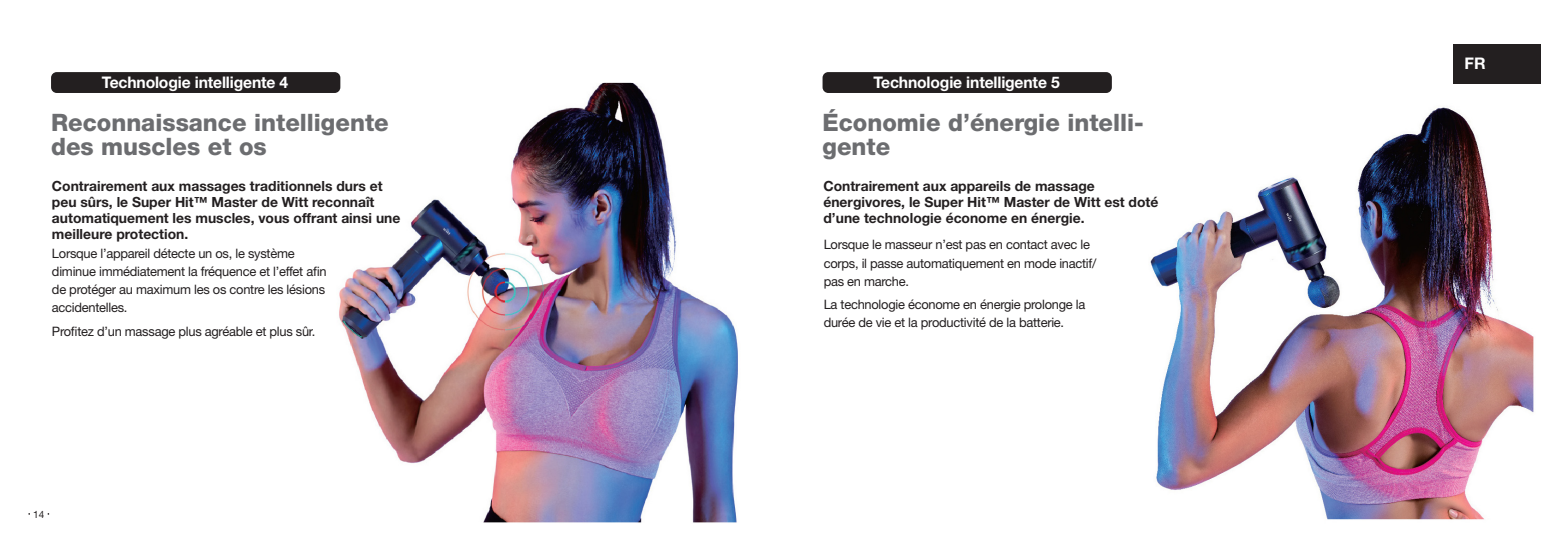
<style>
.page{position:relative;width:1543px;height:545px;background:#fff}
.page>*{position:absolute;margin:0;border:0;box-sizing:border-box;transform-origin:0 0}
.t1{font:800 24px/24px "Helvetica Neue LT Pro";color:#6c6d70}
.t2{font:700 16px "Helvetica Neue LT Pro";letter-spacing:-.01em;color:#fff}
.t3{font:700 14px/16px "Helvetica Neue LT Pro";color:#231f20}
.t4{font:13px/18px "Helvetica Neue LT Pro";letter-spacing:-.02em;color:#231f20}
.t5{font:10px "Helvetica Neue LT Pro";color:#231f20}
</style>
<div class="page">
<img style="left:337px;top:83px;width:401px;height:440px">
<img style="left:1150px;top:83px;width:390px;height:437px">
<div style="left:51px;top:72px;width:289px;height:21px;background:#231f20;border-radius:6px"></div>
<div style="left:822px;top:72px;width:289px;height:21px;background:#231f20;border-radius:6px"></div>
<div style="left:1452px;top:44px;width:88px;height:39px;background:#231f20"></div>
<p class="t2" style="left:102px;top:72px;width:188px">Technologie intelligente 4</p>
<p class="t1" style="left:51px;top:111px;width:339px">Reconnaissance intelligente des muscles et os</p>
<p class="t3" style="left:52px;top:177px;width:350px">Contrairement aux massages traditionnels durs et peu sûrs, le Super Hit™ Master de Witt reconnaît automatiquement les muscles, vous offrant ainsi une meilleure protection.</p>
<p class="t4" style="left:52px;top:243px;width:276px">Lorsque l’appareil détecte un os, le système diminue immédiatement la fréquence et l’effet afin de protéger au maximum les os contre les lésions accidentelles.</p>
<p class="t4" style="left:52px;top:321px;width:265px">Profitez d’un massage plus agréable et plus sûr.</p>
<p class="t5" style="left:33px;top:508px;width:13px">14</p>
<p class="t2" style="left:873px;top:72px;width:188px">Technologie intelligente 5</p>
<p class="t1" style="left:822px;top:111px;width:323px">Économie d’énergie intelli&shy;gente</p>
<p class="t3" style="left:823px;top:177px;width:336px">Contrairement aux appareils de massage énergivores, le Super Hit™ Master de Witt est doté d’une technologie économe en énergie.</p>
<p class="t4" style="left:823px;top:235px;width:274px">Lorsque le masseur n’est pas en contact avec le corps, il passe automatiquement en mode inactif/ pas en marche.</p>
<p class="t4" style="left:823px;top:295px;width:263px">La technologie économe en énergie prolonge la durée de vie et la productivité de la batterie.</p>
<p class="t2" style="left:1464px;top:54px;width:23px">FR</p>
</div>
